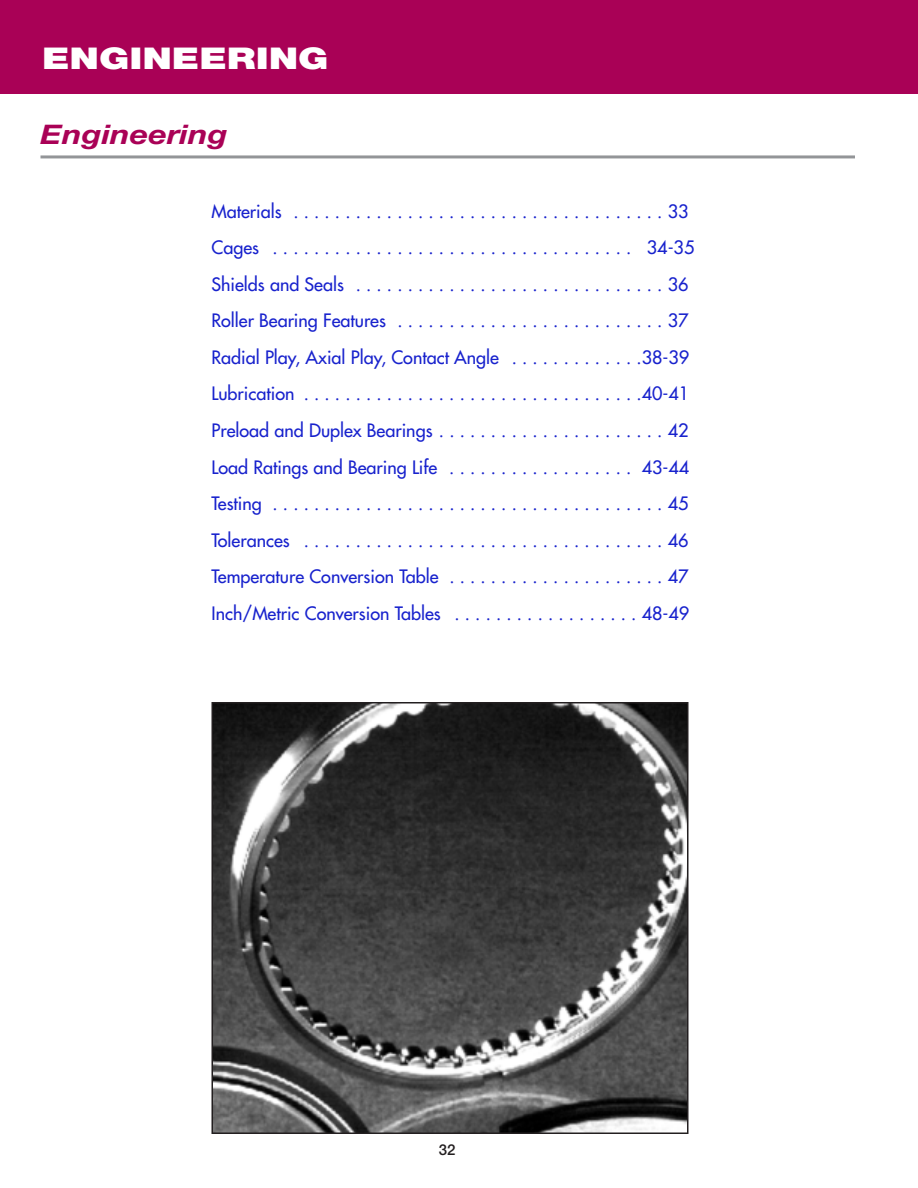
<style>
.page{position:relative;width:918px;height:1188px;background:#fff}
.page>*{position:absolute;margin:0;border:0;box-sizing:border-box;transform-origin:0 0}
.t1{font:900 30px "Helvetica Neue";color:#fff;scale:1.3 1}
.t2{font:italic 700 27px "Helvetica Neue";color:#a90156;scale:1.2 1}
.t3{font:18px/36.6px "Futura";color:#1822cd}
.t4{font:500 15px "Helvetica Neue";color:#231f20}
</style>
<div class="page">
<div style="left:0;top:0;width:918px;height:94px;background:#a90156"></div>
<hr style="left:40px;top:155px;width:815px;height:3px;background:#939598">
<img style="left:215px;top:705px;width:470px;height:426px">
<div style="left:212px;top:702px;width:476px;height:432px;border:2px solid #231f20"></div>
<h1 class="t1" style="left:42px;top:48px;width:222px">ENGINEERING</h1>
<h2 class="t2" style="left:40px;top:124px;width:157px">Engineering</h2>
<p class="t3" style="left:212px;top:194px;width:484px">Materials . . . . . . . . . . . . . . . . . . . . . . . . . . . . . . . . . . . . 33<br>Cages . . . . . . . . . . . . . . . . . . . . . . . . . . . . . . . . . . . 34-35<br>Shields and Seals . . . . . . . . . . . . . . . . . . . . . . . . . . . . . . 36<br>Roller Bearing Features . . . . . . . . . . . . . . . . . . . . . . . . . . 37<br>Radial Play, Axial Play, Contact Angle . . . . . . . . . . . . .38-39<br>Lubrication . . . . . . . . . . . . . . . . . . . . . . . . . . . . . . . . .40-41<br>Preload and Duplex Bearings . . . . . . . . . . . . . . . . . . . . . . 42<br>Load Ratings and Bearing Life . . . . . . . . . . . . . . . . . . 43-44<br>Testing . . . . . . . . . . . . . . . . . . . . . . . . . . . . . . . . . . . . . . 45<br>Tolerances . . . . . . . . . . . . . . . . . . . . . . . . . . . . . . . . . . . 46<br>Temperature Conversion Table . . . . . . . . . . . . . . . . . . . . . 47<br>Inch/Metric Conversion Tables . . . . . . . . . . . . . . . . . . 48-49</p>
<p class="t4" style="left:439px;top:1144px;width:18px">32</p>
</div>
